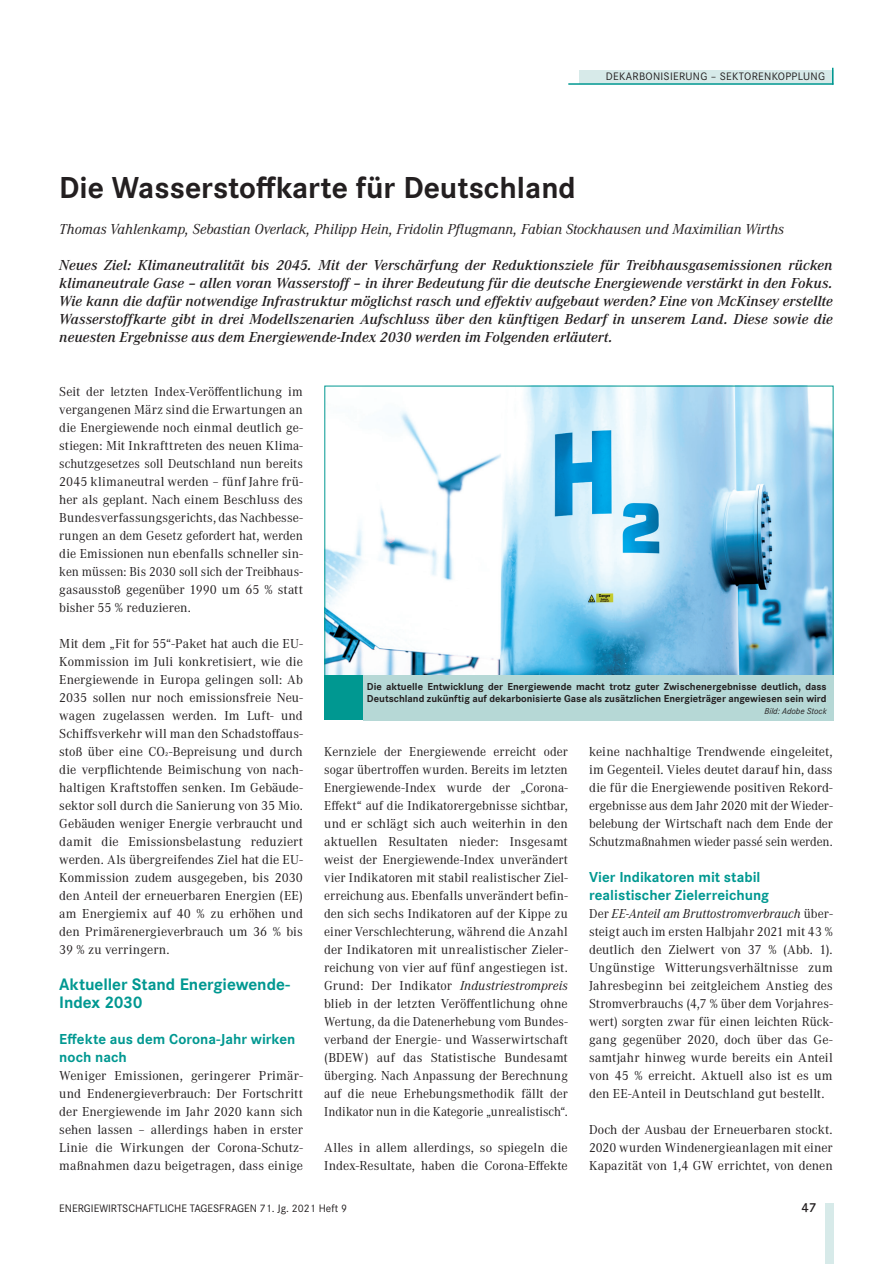
<style>
.page{position:relative;width:894px;height:1264px;background:#fff}
.page>*{position:absolute;margin:0;border:0;box-sizing:border-box;transform-origin:0 0}
.t1{font:700 31.5px "Corporate S";color:#231f20}
.t2{font:700 17.25px/18px "Corporate S";letter-spacing:-.005em;color:#009891}
.t3{font:italic 600 15px/18px "Corporate A";letter-spacing:.005em;color:#231f20;text-align:justify}
.t4{font:italic 15px "Corporate A";color:#231f20}
.t5{font:700 15px/18px "Corporate S";color:#009891}
.t6{font:13.5px/18px "Corporate A";color:#231f20;text-align:justify}
.t7{font:600 13.5px "Corporate S";color:#231f20}
.t8{font:11.25px "Corporate S";color:#231f20}
.t9{font:11.25px "Corporate S";letter-spacing:.025em;color:#231f20}
.t10{font:700 10.5px/12px "Corporate S";color:#231f20}
.t11{font:italic 9px "Corporate S";color:#231f20}
.s1{font-style:italic}
</style>
<div class="page">
<div style="left:579px;top:71px;width:254px;height:13px;background:#d7eae9"></div>
<hr style="left:568px;top:83px;width:265px;height:2px;background:#009891">
<svg style="left:832px;top:68px;width:1px;height:17px"></svg>
<div style="left:825px;top:1203px;width:8px;height:61px;background:#d7eae9"></div>
<img style="left:326px;top:388px;width:505px;height:287px">
<div style="left:363px;top:675px;width:470px;height:46px;background:#b6d8d6"></div>
<div style="left:324px;top:675px;width:39px;height:44px;background:#009891"></div>
<p class="t9" style="left:606px;top:70px;width:220px">DEKARBONISIERUNG – SEKTORENKOPPLUNG</p>
<h1 class="t1" style="left:59px;top:169px;width:518px">Die Wasserstoffkarte für Deutschland</h1>
<p class="t4" style="left:59px;top:220px;width:726px">Thomas Vahlenkamp, Sebastian Overlack, Philipp Hein, Fridolin Pflugmann, Fabian Stockhausen und Maximilian Wirths</p>
<p class="t3" style="left:59px;top:256px;width:775px">Neues Ziel: Klimaneutralität bis 2045. Mit der Verschärfung der Reduktionsziele für Treibhausgasemissionen rücken klimaneutrale Gase – allen voran Wasserstoff – in ihrer Bedeutung für die deutsche Energiewende verstärkt in den Fokus.<br>Wie kann die dafür notwendige Infrastruktur möglichst rasch und effektiv aufgebaut werden? Eine von McKinsey erstellte Wasserstoffkarte gibt in drei Modellszenarien Aufschluss über den künftigen Bedarf in unserem Land. Diese sowie die neuesten Ergebnisse aus dem Energiewende-Index 2030 werden im Folgenden erläutert.</p>
<p class="t6" style="left:59px;top:383px;width:245px">Seit der letzten Index-Veröffentlichung im vergangenen März sind die Erwartungen an die Energiewende noch einmal deutlich ge&shy;stiegen: Mit Inkrafttreten des neuen Klima&shy;schutzgesetzes soll Deutschland nun bereits 2045 klimaneutral werden – fünf Jahre frü&shy;her als geplant. Nach einem Beschluss des Bundesverfassungsgerichts, das Nachbesse&shy;rungen an dem Gesetz gefordert hat, werden die Emissionen nun ebenfalls schneller sin&shy;ken müssen: Bis 2030 soll sich der Treibhaus&shy;gasausstoß gegenüber 1990 um 65 % statt bisher 55 % reduzieren.</p>
<p class="t6" style="left:59px;top:635px;width:245px">Mit dem „Fit for 55“-Paket hat auch die EU-Kommission im Juli konkretisiert, wie die Energiewende in Europa gelingen soll: Ab 2035 sollen nur noch emissionsfreie Neu&shy;wagen zugelassen werden. Im Luft- und Schiffsverkehr will man den Schadstoffaus&shy;stoß über eine CO2-Bepreisung und durch die verpflichtende Beimischung von nach&shy;haltigen Kraftstoffen senken. Im Gebäude&shy;sektor soll durch die Sanierung von 35 Mio.<br>Gebäuden weniger Energie verbraucht und damit die Emissionsbelastung reduziert werden. Als übergreifendes Ziel hat die EU-Kommission zudem ausgegeben, bis 2030 den Anteil der erneuerbaren Energien (EE) am Energiemix auf 40 % zu erhöhen und den Primärenergieverbrauch um 36 % bis 39 % zu verringern.</p>
<p class="t2" style="left:59px;top:975px;width:232px">Aktueller Stand Energiewende-<br>Index 2030</p>
<p class="t5" style="left:59px;top:1030px;width:238px">Effekte aus dem Corona-Jahr wirken noch nach</p>
<p class="t6" style="left:59px;top:1067px;width:245px">Weniger Emissionen, geringerer Primär&shy;und Endenergieverbrauch: Der Fortschritt der Energiewende im Jahr 2020 kann sich sehen lassen – allerdings haben in erster Linie die Wirkungen der Corona-Schutz&shy;maßnahmen dazu beigetragen, dass einige</p>
<p class="t10" style="left:367px;top:681px;width:461px">Die aktuelle Entwicklung der Energiewende macht trotz guter Zwischenergebnisse deutlich, dass<br>Deutschland zukünftig auf dekarbonisierte Gase als zusätzlichen Energieträger angewiesen sein wird</p>
<p class="t11" style="left:764px;top:706px;width:64px">Bild: Adobe Stock</p>
<p class="t6" style="left:324px;top:743px;width:245px">Kernziele der Energiewende erreicht oder sogar übertroffen wurden. Bereits im letzten Energiewende-Index wurde der „Corona-Effekt“ auf die Indikatorergebnisse sichtbar, und er schlägt sich auch weiterhin in den aktuellen Resultaten nieder: Insgesamt weist der Energiewende-Index unverändert vier Indikatoren mit stabil realistischer Ziel&shy;erreichung aus. Ebenfalls unverändert befin&shy;den sich sechs Indikatoren auf der Kippe zu einer Verschlechterung, während die Anzahl der Indikatoren mit unrealistischer Zieler&shy;reichung von vier auf fünf angestiegen ist.<br>Grund: Der Indikator <span class="s1">Industriestrompreis </span>blieb in der letzten Veröffentlichung ohne Wertung, da die Datenerhebung vom Bundes&shy;verband der Energie- und Wasserwirtschaft (BDEW) auf das Statistische Bundesamt überging. Nach Anpassung der Berechnung auf die neue Erhebungsmethodik fällt der Indikator nun in die Kategorie „unrealistisch“.</p>
<p class="t6" style="left:324px;top:1139px;width:245px">Alles in allem allerdings, so spiegeln die<br>Index-Resultate, haben die Corona-Effekte</p>
<p class="t6" style="left:589px;top:743px;width:245px">keine nachhaltige Trendwende eingeleitet, im Gegenteil. Vieles deutet darauf hin, dass die für die Energiewende positiven Rekord&shy;ergebnisse aus dem Jahr 2020 mit der Wieder&shy;belebung der Wirtschaft nach dem Ende der Schutzmaßnahmen wieder passé sein werden.</p>
<p class="t5" style="left:589px;top:868px;width:182px">Vier Indikatoren mit stabil realistischer Zielerreichung</p>
<p class="t6" style="left:589px;top:905px;width:245px">Der <span class="s1">EE-Anteil am Bruttostromverbrauch</span> über&shy;steigt auch im ersten Halbjahr 2021 mit 43 % deutlich den Zielwert von 37 % (Abb. 1).<br>Ungünstige Witterungsverhältnisse zum Jahresbeginn bei zeitgleichem Anstieg des Stromverbrauchs (4,7 % über dem Vorjahres&shy;wert) sorgten zwar für einen leichten Rück&shy;gang gegenüber 2020, doch über das Ge&shy;samtjahr hinweg wurde bereits ein Anteil von 45 % erreicht. Aktuell also ist es um den EE-Anteil in Deutschland gut bestellt.</p>
<p class="t6" style="left:589px;top:1121px;width:245px">Doch der Ausbau der Erneuerbaren stockt.<br>2020 wurden Windenergieanlagen mit einer Kapazität von 1,4 GW errichtet, von denen</p>
<p class="t8" style="left:59px;top:1201px;width:289px">ENERGIEWIRTSCHAFTLICHE TAGESFRAGEN 71. Jg. 2021 Heft 9</p>
<p class="t7" style="left:801px;top:1200px;width:16px">47</p>
</div>
